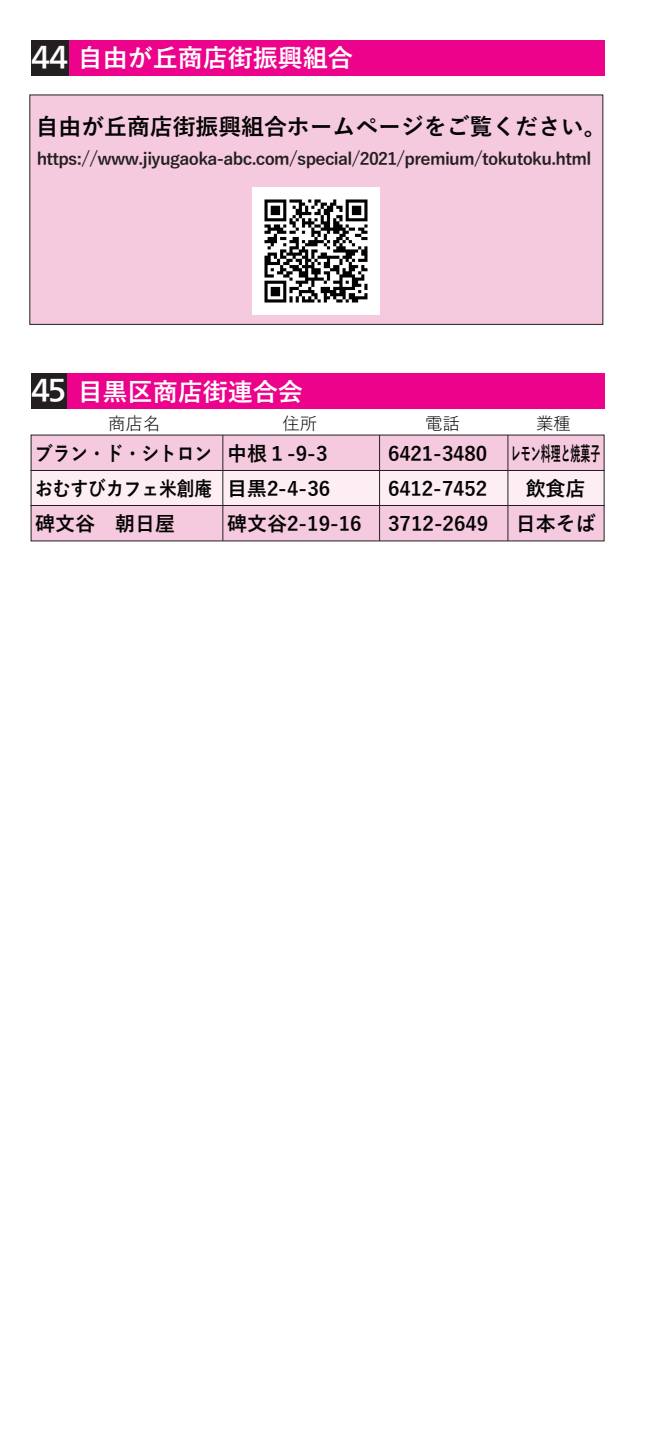
<style>
.page{position:relative;width:645px;height:1453px;background:#fff}
.page>*{position:absolute;margin:0;border:0;box-sizing:border-box;transform-origin:0 0}
.t1{font:700 25px "Yu Gothic";color:#fff}
.t2{font:700 23px "Yu Gothic";color:#030303}
.t3{font:700 20px "Yu Gothic";color:#030303}
.t4{font:700 20px "Yu Gothic";color:#030303;scale:.89 1}
.t5{font:17.5px "Yu Gothic";color:#030303}
.t6{font:700 17.25px "Yu Gothic";letter-spacing:-.035em;color:#231f20}
.s1{font-family:"Tazugane Gothic Std N";font-weight:500;font-size:30px}
</style>
<div class="page">
<div style="left:31px;top:435px;width:573px;height:36px;background:#f6cade"></div>
<div style="left:31px;top:470px;width:573px;height:36px;background:#fdeef4;border:1px solid #231f20"></div>
<div style="left:31px;top:505px;width:573px;height:36px;background:#f6cade;border:1px solid #231f20"></div>
<hr style="left:222px;top:435px;width:1px;height:106px;background:#231f20">
<hr style="left:379px;top:435px;width:1px;height:106px;background:#231f20">
<hr style="left:507px;top:435px;width:1px;height:106px;background:#231f20">
<div style="left:31px;top:40px;width:573px;height:35px;background:#ed028c"></div>
<div style="left:31px;top:40px;width:38px;height:36px;background:#231f20"></div>
<div style="left:31px;top:373px;width:573px;height:36px;background:#ed028c"></div>
<div style="left:31px;top:373px;width:36px;height:36px;background:#231f20"></div>
<div style="left:29px;top:95px;width:574px;height:230px;background:#f6cade;border:1px solid #231f20"></div>
<img style="left:253px;top:187px;width:127px;height:127px">
<h1 class="t1" style="left:31px;top:44px;width:323px"><span class="s1">44</span> 自由が丘商店街振興組合</h1>
<h2 class="t2" style="left:36px;top:114px;width:572px">自由が丘商店街振興組合ホームページをご覧ください。</h2>
<p class="t6" style="left:37px;top:149px;width:556px">https://www.jiyugaoka-abc.com/special/2021/premium/tokutoku.html</p>
<h1 class="t1" style="left:31px;top:377px;width:273px"><span class="s1">45</span> 目黒区商店街連合会</h1>
<p class="t5" style="left:108px;top:408px;width:54px">商店名</p>
<p class="t5" style="left:282px;top:408px;width:36px">住所</p>
<p class="t5" style="left:425px;top:408px;width:36px">電話</p>
<p class="t5" style="left:536px;top:408px;width:36px">業種</p>
<p class="t4" style="left:35px;top:443px;width:330px">ブラン・ド・シトロン 中根１-9-3</p>
<p class="t3" style="left:388px;top:443px;width:214px">6421-3480 レモン料理と焼菓子</p>
<p class="t4" style="left:35px;top:477px;width:333px">おむすびカフェ米創庵 目黒2-4-36</p>
<p class="t3" style="left:388px;top:477px;width:101px">6412-7452</p>
<p class="t3" style="left:526px;top:477px;width:61px">飲食店</p>
<p class="t3" style="left:35px;top:512px;width:142px">碑文谷　朝日屋</p>
<p class="t3" style="left:227px;top:512px;width:136px">碑文谷2-19-16</p>
<p class="t3" style="left:388px;top:512px;width:102px">3712-2649</p>
<p class="t3" style="left:516px;top:512px;width:81px">日本そば</p>
</div>
